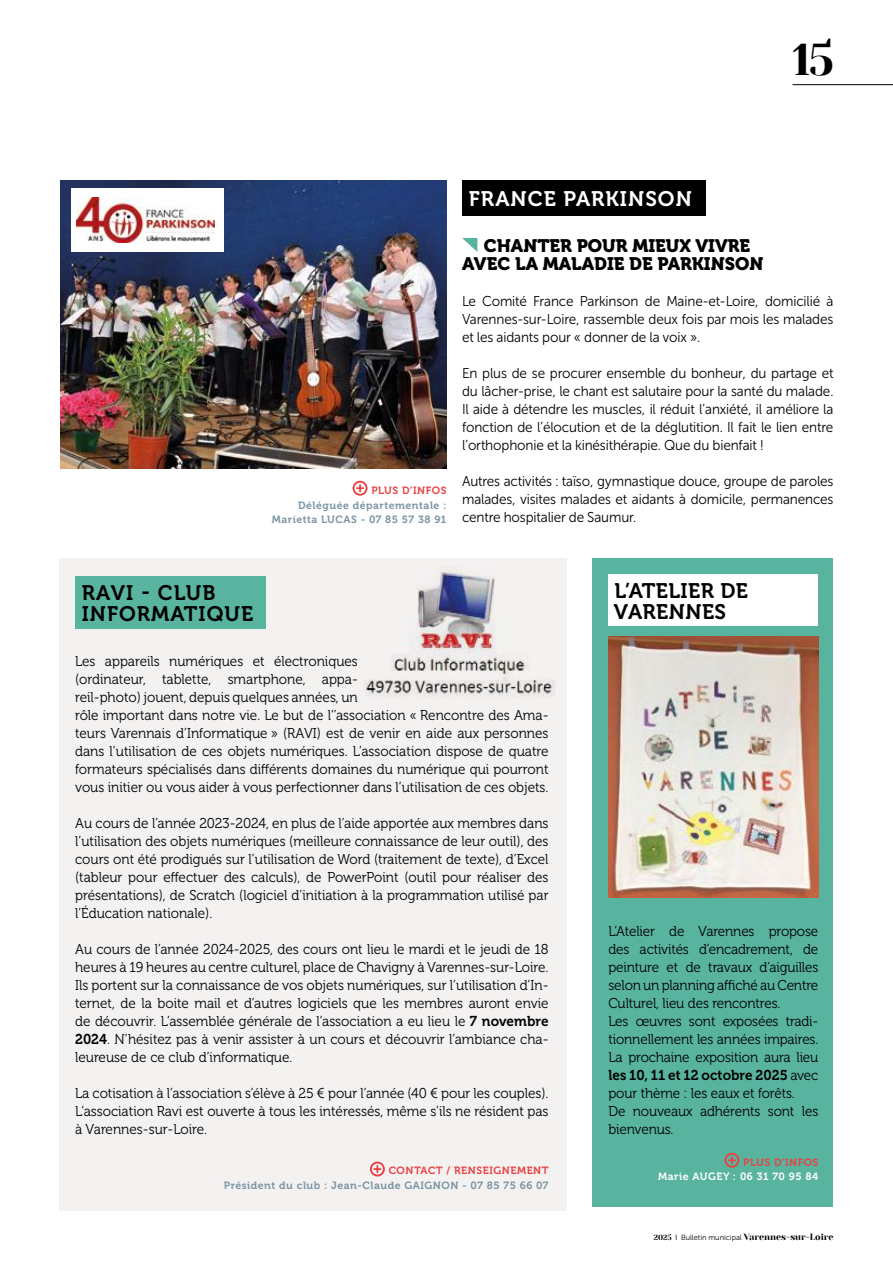
<style>
.page{position:relative;width:893px;height:1263px;background:#fff}
.page>*{position:absolute;margin:0;border:0;box-sizing:border-box;transform-origin:0 0}
.t1{font:44.55px "Yeseva One";color:#000}
.t2{font:21px/21px "Museo 700";letter-spacing:.05em;color:#000}
.t3{font:21px/21px "Museo 700";letter-spacing:.02em;color:#000}
.t4{font:21px "Museo 700";letter-spacing:.05em;color:#fff}
.t5{font:18px/18px "Museo 900";color:#000;text-align:center}
.t6{font:14.25px/18px "Museo 300";color:#000;scale:.95 1}
.t7{font:14.25px/18px "Museo Sans Cyrl 300";letter-spacing:-.01em;color:#000;text-align:justify;scale:.95 1}
.t8{font:14.25px "Museo 700";letter-spacing:.01em;color:#000;scale:.95 1}
.t9{font:10.5px/13.5px "Museo 700";letter-spacing:.05em;color:#7994a4;text-align:right}
.t10{font:10.5px "Museo 700";letter-spacing:.05em;color:#e84142}
.t11{font:10.5px "Museo 700";letter-spacing:.05em;color:#fff}
.t12{font:9px "Yeseva One";color:#000}
.s1{font-family:"Museo 700"}
.s2{font-family:"Museo 300"}
.s3{font-size:7.5px}
.s4{font-family:"Muli";font-size:7.5px}
.s5{font-family:"Museo Sans Cyrl 300";font-size:7.5px}
</style>
<div class="page">
<hr style="left:792px;top:84px;width:101px;height:1px;background:#000">
<img style="left:61px;top:181px;width:385px;height:287px">
<svg style="left:462px;top:238px;width:15px;height:14px"></svg>
<div style="left:462px;top:181px;width:244px;height:35px;background:#000"></div>
<svg style="left:353px;top:481px;width:15px;height:15px"></svg>
<div style="left:60px;top:558px;width:507px;height:652px;background:#f4f1f1"></div>
<div style="left:75px;top:576px;width:191px;height:53px;background:#59b49f"></div>
<svg style="left:370px;top:1161px;width:15px;height:15px"></svg>
<img style="left:365px;top:566px;width:190px;height:131px">
<div style="left:71px;top:189px;width:152px;height:63px;background:#fff"></div>
<img style="left:77px;top:198px;width:138px;height:45px">
<div style="left:592px;top:558px;width:241px;height:648px;background:#59b49f"></div>
<svg style="left:724px;top:1153px;width:15px;height:15px"></svg>
<div style="left:608px;top:575px;width:210px;height:51px;background:#fff"></div>
<img style="left:608px;top:636px;width:210px;height:261px">
<h1 class="t1" style="left:792px;top:33px;width:43px">15</h1>
<p class="t10" style="left:371px;top:485px;width:77px">PLUS D’INFOS</p>
<p class="t9" style="left:272px;top:499px;width:176px">Déléguée départementale :<br>Marietta LUCAS - 07 85 57 38 91</p>
<h2 class="t4" style="left:469px;top:187px;width:225px">FRANCE PARKINSON</h2>
<p class="t5" style="left:462px;top:237px;width:303px">CHANTER POUR MIEUX VIVRE<br>AVEC LA MALADIE DE PARKINSON</p>
<p class="t7" style="left:462px;top:292px;width:392px">Le Comité France Parkinson de Maine-et-Loire, domicilié à Varennes-sur-Loire, rassemble deux fois par mois les malades et les aidants pour « donner de la voix ».</p>
<p class="t7" style="left:462px;top:364px;width:392px">En plus de se procurer ensemble du bonheur, du partage et du lâcher-prise, le chant est salutaire pour la santé du malade.<br>Il aide à détendre les muscles, il réduit l’anxiété, il améliore la fonction de l’élocution et de la déglutition. Il fait le lien entre l’orthophonie et la kinésithérapie. Que du bienfait !</p>
<p class="t7" style="left:462px;top:472px;width:392px">Autres activités : taïso, gymnastique douce, groupe de paroles malades, visites malades et aidants à domicile, permanences centre hospitalier de Saumur.</p>
<h2 class="t2" style="left:82px;top:582px;width:173px">RAVI - CLUB<br>INFORMATIQUE</h2>
<p class="t6" style="left:75px;top:652px;width:500px">Les appareils numériques et électroniques<br>(ordinateur, tablette, smartphone, appa-<br>reil-photo) jouent, depuis quelques années, un<br>rôle important dans notre vie. Le but de l’’association « Rencontre des Ama&shy;teurs Varennais d’Informatique » (RAVI) est de venir en aide aux personnes dans l’utilisation de ces objets numériques. L’association dispose de quatre formateurs spécialisés dans différents domaines du numérique qui pourront vous initier ou vous aider à vous perfectionner dans l’utilisation de ces objets.</p>
<p class="t6" style="left:75px;top:814px;width:500px;text-align:justify">Au cours de l’année 2023-2024, en plus de l’aide apportée aux membres dans l’utilisation des objets numériques (meilleure connaissance de leur outil), des cours ont été prodigués sur l’utilisation de Word (traitement de texte), d’Excel (tableur pour effectuer des calculs), de PowerPoint (outil pour réaliser des présentations), de Scratch (logiciel d’initiation à la programmation utilisé par l’Éducation nationale).</p>
<p class="t6" style="left:75px;top:940px;width:500px;text-align:justify">Au cours de l’année 2024-2025, des cours ont lieu le mardi et le jeudi de 18 heures à 19 heures au centre culturel, place de Chavigny à Varennes-sur-Loire.<br>Ils portent sur la connaissance de vos objets numériques, sur l’utilisation d’In&shy;ternet, de la boite mail et d’autres logiciels que les membres auront envie de découvrir. L’assemblée générale de l’association a eu lieu le <span class="s1">7 novembre 2024</span>. N’hésitez pas à venir assister à un cours et découvrir l’ambiance cha&shy;leureuse de ce club d’informatique.</p>
<p class="t6" style="left:75px;top:1084px;width:500px;text-align:justify">La cotisation à l’association s’élève à 25 € pour l’année (40 € pour les couples).<br>L’association Ravi est ouverte à tous les intéressés, même s’ils ne résident pas à Varennes-sur-Loire.</p>
<p class="t10" style="left:389px;top:1164px;width:162px">CONTACT / RENSEIGNEMENT</p>
<p class="t9" style="left:224px;top:1178px;width:326px">Président du club : Jean-Claude GAIGNON - 07 85 75 66 07</p>
<h2 class="t3" style="left:614px;top:580px;width:136px">L’ATELIER DE<br>VARENNES</h2>
<p class="t6" style="left:608px;top:922px;width:223px">L’Atelier de Varennes propose des activités d’encadrement, de peinture et de travaux d’aiguilles selon un planning affiché au Centre Culturel, lieu des rencontres.<br>Les œuvres sont exposées tradi&shy;tionnellement les années impaires.<br>La prochaine exposition aura lieu</p>
<p class="t8" style="left:608px;top:1067px;width:223px">les 10, 11 et 12 octobre 2025 <span class="s2">avec</span></p>
<p class="t6" style="left:608px;top:1084px;width:222px">pour thème : les eaux et forêts.<br>De nouveaux adhérents sont les bienvenus.</p>
<p class="t10" style="left:743px;top:1157px;width:77px">PLUS D’INFOS</p>
<p class="t11" style="left:658px;top:1170px;width:162px">Marie AUGEY : 06 31 70 95 84</p>
<p class="t12" style="left:654px;top:1231px;width:181px"><span class="s3">2025</span> <span class="s4">l</span> <span class="s5">Bulletin municipal</span> Varennes-sur-Loire</p>
</div>
